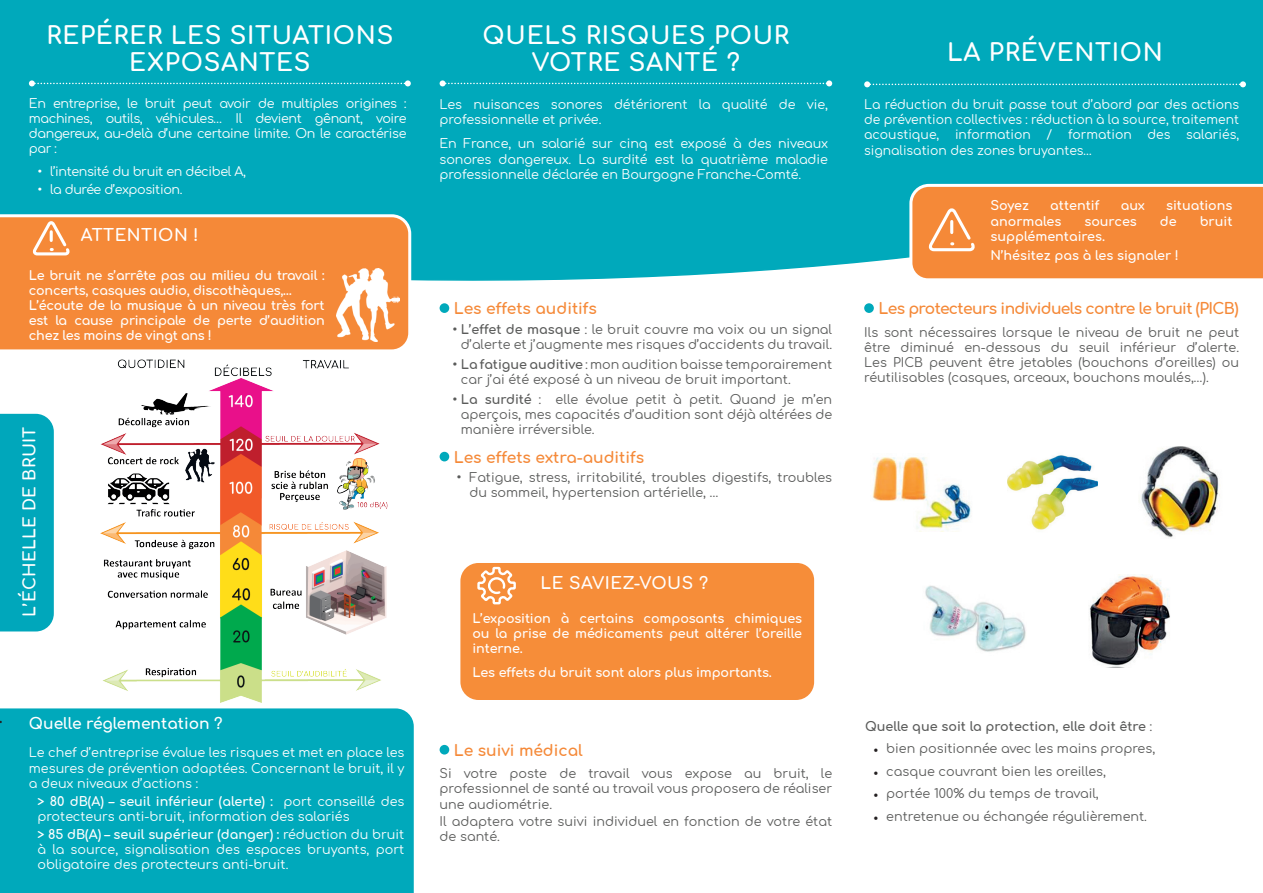
<style>
.page{position:relative;width:1263px;height:893px;background:#fff}
.page>*{position:absolute;margin:0;border:0;box-sizing:border-box;transform-origin:0 0}
.t1{font:700 24.15px/27.2px "Comfortaa";letter-spacing:.03em;color:#fff;text-align:center}
.t2{font:700 16.65px "Comfortaa";letter-spacing:.025em;color:#fff}
.t3{font:700 16.65px "Comfortaa";color:#231f20}
.t4{font:700 15.45px "Comfortaa";color:#f58938}
.t5{font:700 15.45px "Comfortaa";letter-spacing:-.025em;color:#f58938}
.t6{font:700 15.45px "Comfortaa";color:#fff}
.t7{font:12.75px/14.9px "Comfortaa";letter-spacing:-.01em;color:#fff;text-align:justify}
.t8{font:12.75px/15.3px "Comfortaa";color:#5a5b5a}
.t9{font:700 12.75px/15.1px "Comfortaa";letter-spacing:-.02em;color:#fff}
.t10{font:700 12.75px/19.6px "Comfortaa";color:#fff}
.t11{font:12.75px "Comfortaa";letter-spacing:-.03em;color:#fff}
.t12{font:700 12.75px "Comfortaa";color:#5a5b5a}
.s1{font-weight:700}
.s2{font-size:13.5px}
.s3{font-weight:400}
.s4{font-family:"Minion Pro";color:#231f20}
</style>
<div class="page">
<div style="left:0;top:0;width:1263px;height:281px;background:#00a9bb"></div>
<svg style="left:29px;top:80px;width:382px;height:6px;background:#1bb2c2"></svg>
<svg style="left:440px;top:80px;width:392px;height:6px;background:#1bb2c2"></svg>
<svg style="left:864px;top:81px;width:382px;height:6px;background:#1cb2c2"></svg>
<div style="left:440px;top:303px;width:9px;height:10px;background:#00a9bb;border-radius:50%"></div>
<div style="left:440px;top:452px;width:9px;height:9px;background:#00a9bb;border-radius:50%"></div>
<div style="left:0;top:708px;width:414px;height:185px;background:#00a9bb"></div>
<div style="left:0;top:213px;width:413px;height:137px;background:#f58938"></div>
<svg style="left:32px;top:218px;width:37px;height:39px"></svg>
<img style="left:336px;top:269px;width:64px;height:73px">
<img style="left:101px;top:359px;width:286px;height:343px">
<div style="left:0;top:414px;width:54px;height:217px;background:#00a7bb"></div>
<div style="left:460px;top:563px;width:354px;height:137px;background:#f68d39;border-radius:18px"></div>
<svg style="left:477px;top:566px;width:39px;height:39px"></svg>
<div style="left:440px;top:745px;width:9px;height:9px;background:#00a9bb;border-radius:50%"></div>
<div style="left:864px;top:303px;width:10px;height:10px;background:#00a9bb;border-radius:50%"></div>
<svg style="left:909px;top:184px;width:354px;height:97px;background:#f49248"></svg>
<img style="left:872px;top:457px;width:99px;height:75px">
<img style="left:925px;top:585px;width:101px;height:67px">
<img style="left:1089px;top:575px;width:81px;height:92px">
<img style="left:1008px;top:455px;width:89px;height:75px">
<img style="left:1141px;top:446px;width:79px;height:92px">
<h2 class="t3" style="left:-1px;top:702px;width:5px">.</h2>
<h1 class="t1" style="left:46px;top:18px;width:348px">REPÉRER LES SITUATIONS<br>EXPOSANTES</h1>
<h1 class="t1" style="left:483px;top:18px;width:308px">QUELS RISQUES POUR<br>VOTRE SANTÉ ?</h1>
<h1 class="t1" style="left:947px;top:35px;width:217px">LA PRÉVENTION</h1>
<p class="t7" style="left:29px;top:94px;width:379px">En entreprise, le bruit peut avoir de multiples origines : machines, outils, véhicules… Il devient gênant, voire dangereux, au-delà d’une certaine limite. On le caractérise par :</p>
<p class="t11" style="left:37px;top:160px;width:210px">• l’intensité du bruit en décibel A,</p>
<p class="t11" style="left:37px;top:178px;width:147px">• la durée d’exposition.</p>
<h2 class="t2" style="left:81px;top:220px;width:119px">ATTENTION !</h2>
<p class="t9" style="left:29px;top:266px;width:297px">Le bruit ne s’arrête pas au milieu du travail : concerts, casques audio, discothèques,… L’écoute de la musique à un niveau très fort est la cause principale de perte d’audition chez les moins de vingt ans !</p>
<h2 class="t2" style="left:14px;top:617px;width:192px;rotate:-90deg">L’ÉCHELLE DE BRUIT</h2>
<p class="t6" style="left:29px;top:709px;width:195px">Quelle réglementation ?</p>
<p class="t7" style="left:29px;top:743px;width:377px;line-height:15.3px">Le chef d’entreprise évalue les risques et met en place les mesures de prévention adaptées. Concernant le bruit, il y a deux niveaux d’actions :</p>
<p class="t7" style="left:37px;top:792px;width:368px"><span class="s1">&gt; 80 dB(A) – seuil inférieur (alerte) :</span> port conseillé des protecteurs anti-bruit, information des salariés</p>
<p class="t7" style="left:37px;top:825px;width:368px"><span class="s1">&gt; 85 dB(A) – seuil supérieur (danger) :</span> réduction du bruit à la source, signalisation des espaces bruyants, port obligatoire des protecteurs anti-bruit.</p>
<p class="t7" style="left:440px;top:95px;width:390px;line-height:15.5px">Les nuisances sonores détériorent la qualité de vie, professionnelle et privée.</p>
<p class="t7" style="left:440px;top:134px;width:390px;line-height:15.5px">En France, un salarié sur cinq est exposé à des niveaux sonores dangereux. La surdité est la quatrième maladie professionnelle déclarée en Bourgogne Franche-Comté.</p>
<p class="t4" style="left:454px;top:294px;width:145px">Les effets auditifs</p>
<p class="t8" style="left:452px;top:320px;width:381px;text-align:right"><span class="s1">• L’effet de masque</span> : le bruit couvre ma voix ou un signal d’alerte et j’augmente mes risques d’accidents du travail.</p>
<p class="t8" style="left:461px;top:355px;width:373px;text-indent:-9px"><span class="s1">• La fatigue auditive</span> : mon audition baisse temporairement car j’ai été exposé à un niveau de bruit important.</p>
<p class="t8" style="left:461px;top:389px;width:373px;text-align:justify;text-indent:-9px"><span class="s1">• La surdité</span> : elle évolue petit à petit. Quand je m’en aperçois, mes capacités d’audition sont déjà altérées de manière irréversible.</p>
<p class="t4" style="left:454px;top:443px;width:192px">Les effets extra-auditifs</p>
<p class="t8" style="left:469px;top:468px;width:364px;text-indent:-13px"><span class="s2">•</span> Fatigue, stress, irritabilité, troubles digestifs, troubles du sommeil, hypertension artérielle, …</p>
<h2 class="t2" style="left:541px;top:568px;width:169px">LE SAVIEZ-VOUS ?</h2>
<p class="t9" style="left:472px;top:609px;width:331px;text-align:justify">L’exposition à certains composants chimiques ou la prise de médicaments peut altérer l’oreille interne.</p>
<p class="t9" style="left:472px;top:663px;width:301px">Les effets du bruit sont alors plus importants.</p>
<p class="t4" style="left:454px;top:736px;width:130px">Le suivi médical</p>
<p class="t8" style="left:440px;top:764px;width:394px;text-align:justify">Si votre poste de travail vous expose au bruit, le professionnel de santé au travail vous proposera de réaliser une audiométrie.</p>
<p class="t8" style="left:440px;top:811px;width:394px">Il adaptera votre suivi individuel en fonction de votre état de santé.</p>
<p class="t7" style="left:864px;top:95px;width:376px;line-height:15.3px">La réduction du bruit passe tout d’abord par des actions de prévention collectives : réduction à la source, traitement acoustique, information / formation des salariés, signalisation des zones bruyantes…</p>
<p class="t9" style="left:990px;top:196px;width:40px">Soyez</p>
<p class="t10" style="left:1050px;top:194px;width:51px">attentif</p>
<p class="t9" style="left:1121px;top:196px;width:26px">aux</p>
<p class="t10" style="left:1166px;top:194px;width:68px">situations</p>
<p class="t10" style="left:990px;top:209px;width:72px">anormales</p>
<p class="t10" style="left:1084px;top:209px;width:54px">sources</p>
<p class="t9" style="left:1160px;top:211px;width:18px">de</p>
<p class="t9" style="left:1200px;top:211px;width:34px">bruit</p>
<p class="t10" style="left:990px;top:225px;width:190px">supplémentaires.<br>N’hésitez pas à les signaler !</p>
<p class="t5" style="left:878px;top:294px;width:362px">Les protecteurs individuels contre le bruit (PICB)</p>
<p class="t8" style="left:864px;top:322px;width:376px;text-align:justify">Ils sont nécessaires lorsque le niveau de bruit ne peut être diminué en-dessous du seuil inférieur d’alerte.<br>Les PICB peuvent être jetables (bouchons d’oreilles) ou réutilisables (casques, arceaux, bouchons moulés,…).</p>
<p class="t12" style="left:865px;top:714px;width:289px">Quelle que soit la protection, elle doit être <span class="s3">:</span></p>
<p class="t8" style="left:873px;top:739px;width:283px"><span class="s4">•</span> bien positionnée avec les mains propres,</p>
<p class="t8" style="left:873px;top:762px;width:234px"><span class="s4">•</span> casque couvrant bien les oreilles,</p>
<p class="t8" style="left:873px;top:784px;width:227px"><span class="s4">•</span> portée 100% du temps de travail,</p>
<p class="t8" style="left:873px;top:807px;width:275px"><span class="s4">•</span> entretenue ou échangée régulièrement.</p>
</div>
